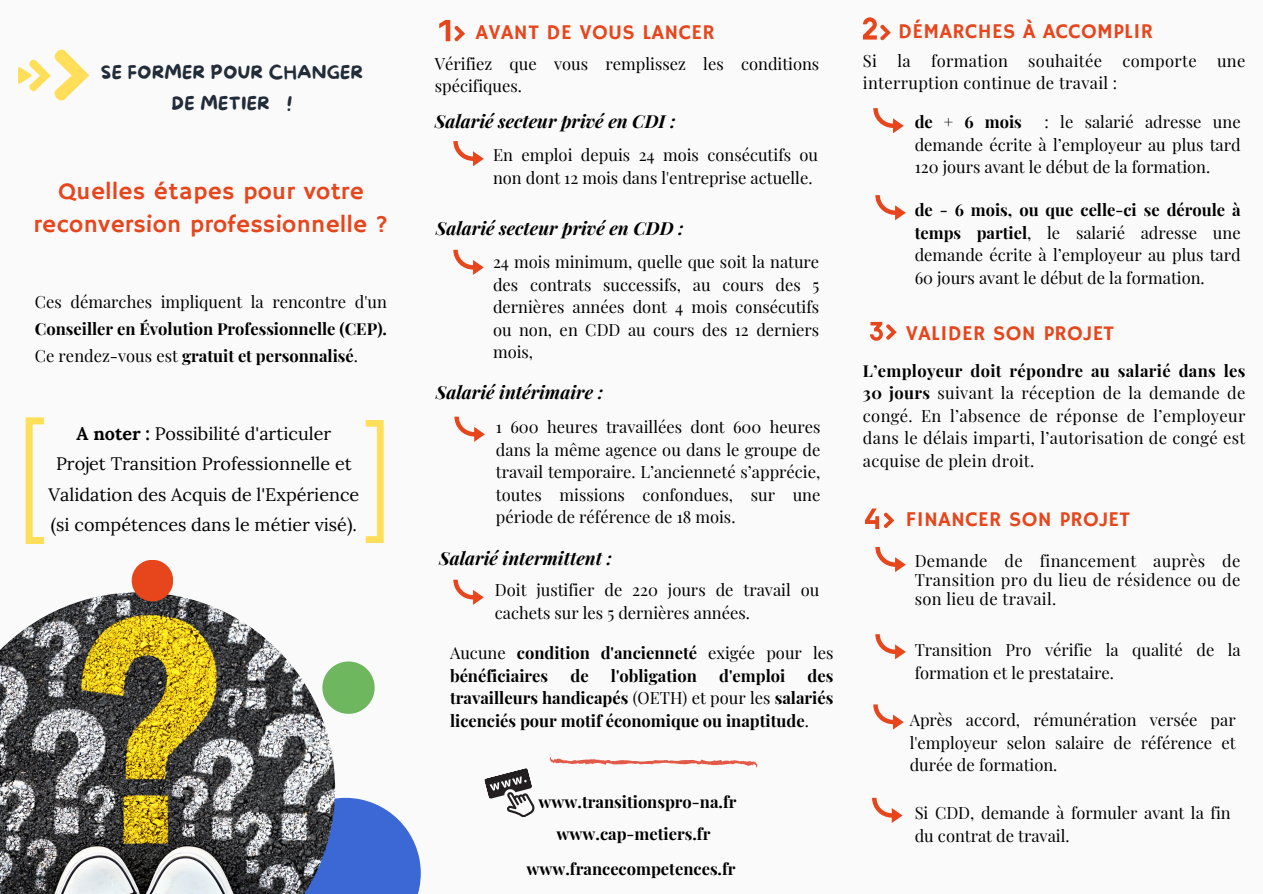
<style>
.page{position:relative;width:1263px;height:894px;background:#fff}
.page>*{position:absolute;margin:0;border:0;box-sizing:border-box;transform-origin:0 0}
.t1{font:24px/32.7px "Hammersmith One";letter-spacing:.02em;color:#e7451b;text-align:center}
.t2{font:21px "Hammersmith One";letter-spacing:.02em;color:#e7451b}
.t3{font:18px "Lora";color:#000}
.t4{font:italic 700 18px "Playfair Display";color:#000}
.t5{font:18px/30.3px "More Sugar";letter-spacing:.02em;color:#232d3a;text-align:center}
.t6{font:16.5px/22.5px "Playfair Display";color:#000;text-align:justify}
.t7{font:700 16.5px/22.5px "Playfair Display";color:#000;text-align:justify}
.t8{font:16.5px/22.5px "Playfair Display";letter-spacing:.02em;color:#000}
.s1{font-weight:400}
.s2{font-weight:700}
</style>
<div class="page">
<div style="left:0;top:0;width:1263px;height:893px;background:#fafafa"></div>
<svg style="left:335px;top:797px;width:86px;height:96px;background:#587eda"></svg>
<img style="left:0;top:592px;width:335px;height:301px">
<svg style="left:322px;top:661px;width:53px;height:52px"></svg>
<svg style="left:453px;top:141px;width:31px;height:25px"></svg>
<svg style="left:453px;top:250px;width:31px;height:24px"></svg>
<svg style="left:454px;top:416px;width:31px;height:25px"></svg>
<svg style="left:453px;top:579px;width:31px;height:25px"></svg>
<svg style="left:873px;top:108px;width:31px;height:25px"></svg>
<svg style="left:875px;top:195px;width:31px;height:25px"></svg>
<svg style="left:875px;top:547px;width:31px;height:24px"></svg>
<svg style="left:875px;top:634px;width:31px;height:24px"></svg>
<svg style="left:873px;top:704px;width:31px;height:25px"></svg>
<svg style="left:872px;top:797px;width:30px;height:25px"></svg>
<svg style="left:863px;top:17px;width:27px;height:24px"></svg>
<svg style="left:439px;top:20px;width:26px;height:22px"></svg>
<svg style="left:870px;top:322px;width:26px;height:19px"></svg>
<svg style="left:865px;top:508px;width:29px;height:21px"></svg>
<svg style="left:132px;top:560px;width:41px;height:41px;background:#db5937"></svg>
<svg style="left:26px;top:417px;width:18px;height:126px"></svg>
<svg style="left:366px;top:420px;width:18px;height:123px"></svg>
<svg style="left:18px;top:49px;width:71px;height:52px"></svg>
<svg style="left:484px;top:768px;width:51px;height:49px"></svg>
<svg style="left:550px;top:757px;width:207px;height:7px"></svg>
<p class="t5" style="left:101px;top:58px;width:263px">SE FORMER POUR CHANGER<br>DE METIER !</p>
<p class="t1" style="left:34px;top:176px;width:356px">Quelles étapes pour votre reconversion professionnelle ?</p>
<p class="t7" style="left:35px;top:287px;width:354px;line-height:27px"><span class="s1">Ces démarches impliquent la rencontre d'un </span>Conseiller en Évolution Professionnelle (CEP).<br><span class="s1">Ce rendez-vous est</span> gratuit et personnalisé<span class="s1">.</span></p>
<h4 class="t3" style="left:77px;top:421px;width:256px"><span class="s2">A noter :</span> Possibilité d'articuler</h4>
<p class="t3" style="left:56px;top:452px;width:297px">Projet Transition Professionnelle et</p>
<p class="t3" style="left:48px;top:482px;width:312px">Validation des Acquis de l'Expérience</p>
<h4 class="t3" style="left:51px;top:512px;width:308px">(si compétences dans le métier visé).</h4>
<p class="t2" style="left:476px;top:20px;width:240px">AVANT DE VOUS LANCER</p>
<h1 class="t6" style="left:435px;top:52px;width:386px">Vérifiez que vous remplissez les conditions spécifiques.</h1>
<p class="t4" style="left:435px;top:108px;width:242px">Salarié secteur privé en CDI :</p>
<p class="t6" style="left:493px;top:143px;width:327px">En emploi depuis 24 mois consécutifs ou non dont 12 mois dans l'entreprise actuelle.</p>
<p class="t4" style="left:436px;top:216px;width:249px">Salarié secteur privé en CDD :</p>
<p class="t6" style="left:493px;top:250px;width:328px">24 mois minimum, quelle que soit la nature des contrats successifs, au cours des 5 dernières années dont 4 mois consécutifs ou non, en CDD au cours des 12 derniers mois,</p>
<p class="t4" style="left:436px;top:379px;width:169px">Salarié intérimaire :</p>
<p class="t6" style="left:496px;top:415px;width:326px">1 600 heures travaillées dont 600 heures dans la même agence ou dans le groupe de travail temporaire. L’ancienneté s’apprécie, toutes missions confondues, sur une période de référence de 18 mois.</p>
<p class="t4" style="left:439px;top:545px;width:174px">Salarié intermittent :</p>
<h2 class="t6" style="left:495px;top:578px;width:326px">Doit justifier de 220 jours de travail ou cachets sur les 5 dernières années.</h2>
<p class="t7" style="left:450px;top:641px;width:385px"><span class="s1">Aucune</span> condition d'ancienneté <span class="s1">exigée pour les </span>bénéficiaires</p>
<p class="t7" style="left:450px;top:663px;width:385px;text-indent:358px">des travailleurs handicapés <span class="s1">(OETH) et pour les</span> salariés licenciés pour motif économique ou inaptitude<span class="s1">.</span></p>
<p class="t7" style="left:570px;top:663px;width:20px">de</p>
<p class="t7" style="left:611px;top:663px;width:87px">l'obligation</p>
<p class="t7" style="left:719px;top:663px;width:68px">d'emploi</p>
<h4 class="t7" style="left:539px;top:789px;width:199px">www.transitionspro-na.fr</h4>
<h4 class="t7" style="left:557px;top:822px;width:155px">www.cap-metiers.fr</h4>
<p class="t7" style="left:527px;top:857px;width:210px">www.francecompetences.fr</p>
<p class="t2" style="left:898px;top:19px;width:256px">DÉMARCHES À ACCOMPLIR</p>
<p class="t8" style="left:863px;top:49px;width:384px">Si la formation souhaitée comporte une interruption continue de travail :</p>
<h4 class="t6" style="left:915px;top:110px;width:328px;text-indent:130px">: le salarié adresse une demande écrite à l’employeur au plus tard 120 jours avant le début de la formation.</h4>
<p class="t6" style="left:915px;top:198px;width:328px"><span class="s2">de - 6 mois, ou que celle-ci se déroule à temps partiel</span>, le salarié adresse une demande écrite à l’employeur au plus tard 60 jours avant le début de la formation.</p>
<h4 class="t7" style="left:915px;top:110px;width:109px">de + 6 mois</h4>
<p class="t2" style="left:906px;top:321px;width:210px">VALIDER SON PROJET</p>
<p class="t6" style="left:863px;top:358px;width:384px"><span class="s2">L’employeur doit répondre au salarié dans les 30 jours</span> suivant la réception de la demande de congé. En l’absence de réponse de l’employeur dans le délais imparti, l’autorisation de congé est acquise de plein droit.</p>
<h3 class="t2" style="left:906px;top:507px;width:226px">FINANCER SON PROJET</h3>
<p class="t6" style="left:915px;top:550px;width:327px;line-height:19.2px">Demande de financement auprès de Transition pro du lieu de résidence ou de son lieu de travail.</p>
<p class="t6" style="left:915px;top:638px;width:328px">Transition Pro vérifie la qualité de la formation et le prestataire.</p>
<h4 class="t6" style="left:910px;top:707px;width:328px">Après accord, rémunération versée par l'employeur selon salaire de référence et durée de formation.</h4>
<p class="t6" style="left:915px;top:801px;width:317px">Si CDD, demande à formuler avant la fin du contrat de travail.</p>
</div>
